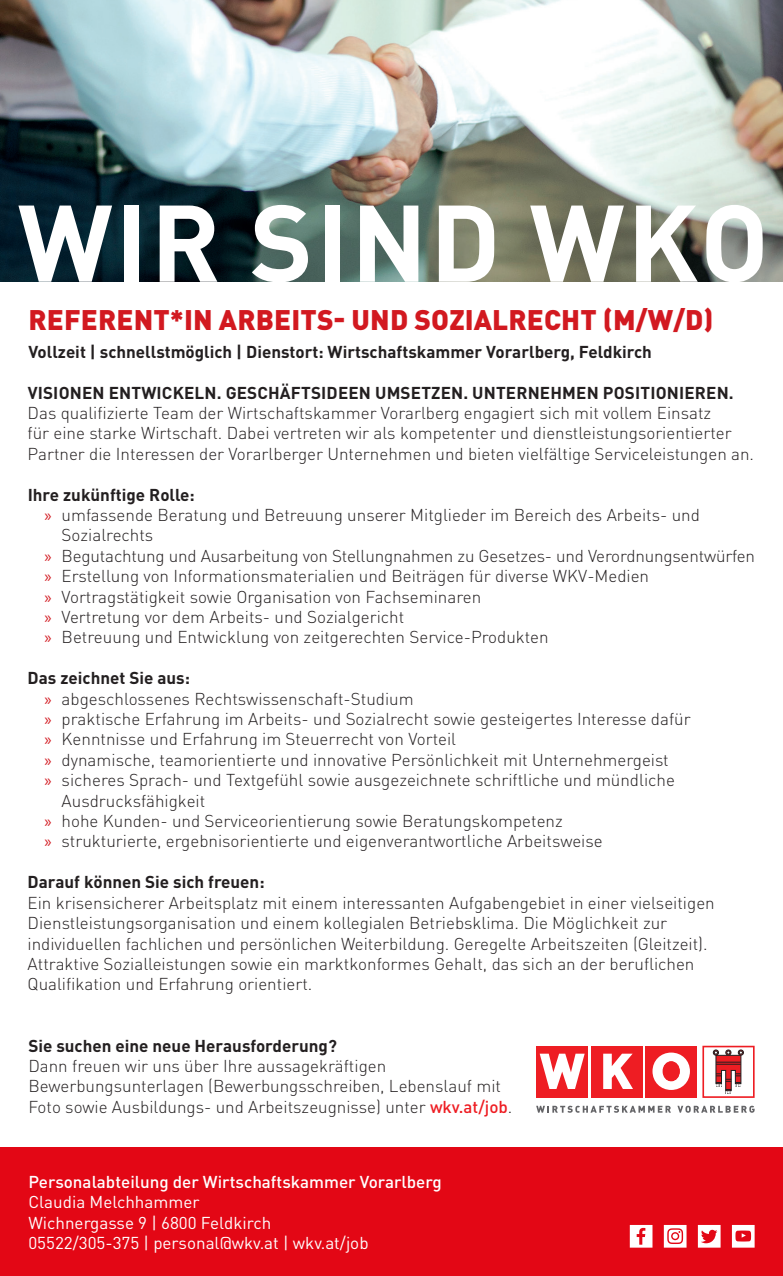
<style>
.page{position:relative;width:783px;height:1276px;background:#fff}
.page>*{position:absolute;margin:0;border:0;box-sizing:border-box;transform-origin:0 0}
.t1{font:700 107px "DIN Pro";letter-spacing:.025em;color:#fff}
.t2{font:900 28px "DIN Pro";letter-spacing:.005em;color:#d21920}
.Fließtext{font:300 17px/20.4px "DIN Pro";color:#231f20}
.Fließtext_Bold{font:300 17px/20.4px "DIN Pro";color:#231f20}
.Headline_rot{font:700 17px "DIN Pro";color:#231f20}
.t3{font:17px/20.4px "DIN Pro";color:#fff}
.Fließtext-2{font:700 17px "DIN Pro";color:#231f20}
.t4{font:500 17px "DIN Pro";color:#fff}
.s1{font-family:"Myriad Pro";font-weight:400;color:#d21920}
.s2{font-weight:500;color:#ee1d23}
</style>
<div class="page">
<img style="left:0;top:0;width:782px;height:282px">
<div style="left:0;top:1148px;width:782px;height:128px;background:#e30715"></div>
<svg style="left:663px;top:1225px;width:23px;height:22px"></svg>
<svg style="left:731px;top:1225px;width:23px;height:22px"></svg>
<svg style="left:697px;top:1225px;width:23px;height:22px"></svg>
<svg style="left:629px;top:1225px;width:23px;height:22px"></svg>
<div style="left:645px;top:1045px;width:52px;height:52px;background:#ee1d23"></div>
<div style="left:590px;top:1045px;width:52px;height:52px;background:#ee1d23"></div>
<svg style="left:603px;top:1053px;width:30px;height:36px"></svg>
<div style="left:536px;top:1045px;width:52px;height:52px;background:#ee1d23"></div>
<svg style="left:539px;top:1053px;width:45px;height:36px"></svg>
<svg style="left:652px;top:1052px;width:37px;height:38px"></svg>
<div style="left:663px;top:1061px;width:16px;height:19px;background:#ee1d23;border-radius:50%"></div>
<div style="left:662px;top:1061px;width:17px;height:20px;border:1px solid #ee1d23;border-radius:50%"></div>
<div style="left:702px;top:1045px;width:52px;height:53px;border:2px solid #ee1d23"></div>
<svg style="left:713px;top:1050px;width:30px;height:44px"></svg>
<svg style="left:536px;top:1105px;width:134px;height:7px"></svg>
<svg style="left:677px;top:1105px;width:77px;height:7px"></svg>
<h1 class="t1" style="left:18px;top:170px;width:752px">WIR SIND WKO</h1>
<p class="t2" style="left:28px;top:300px;width:686px">REFERENT*IN ARBEITS- UND SOZIALRECHT (M/W/D)</p>
<p class="Headline_rot" style="left:28px;top:340px;width:625px">Vollzeit | schnellstmöglich | Dienstort: Wirtschaftskammer Vorarlberg, Feldkirch</p>
<p class="Headline_rot" style="left:28px;top:381px;width:707px">VISIONEN ENTWICKELN. GESCHÄFTSIDEEN UMSETZEN. UNTERNEHMEN POSITIONIEREN.</p>
<p class="Fließtext_Bold" style="left:28px;top:402px;width:727px">Das qualifizierte Team der Wirtschaftskammer Vorarlberg engagiert sich mit vollem Einsatz<br>für eine starke Wirtschaft. Dabei vertreten wir als kompetenter und dienstleistungsorientierter<br>Partner die Interessen der Vorarlberger Unternehmen und bieten vielfältige Serviceleistungen an.</p>
<p class="Headline_rot" style="left:28px;top:483px;width:168px">Ihre zukünftige Rolle:</p>
<p class="Fließtext" style="left:62px;top:504px;width:639px;text-indent:-17px"><span class="s1">»</span> umfassende Beratung und Betreuung unserer Mitglieder im Bereich des Arbeits- und<br>Sozialrechts</p>
<p class="Fließtext" style="left:45px;top:545px;width:711px"><span class="s1">»</span> Begutachtung und Ausarbeitung von Stellungnahmen zu Gesetzes- und Verordnungsentwürfen</p>
<p class="Fließtext" style="left:45px;top:565px;width:606px"><span class="s1">»</span> Erstellung von Informationsmaterialien und Beiträgen für diverse WKV-Medien</p>
<p class="Fließtext" style="left:45px;top:585px;width:438px"><span class="s1">»</span> Vortragstätigkeit sowie Organisation von Fachseminaren</p>
<p class="Fließtext" style="left:45px;top:606px;width:361px"><span class="s1">»</span> Vertretung vor dem Arbeits- und Sozialgericht</p>
<p class="Fließtext" style="left:45px;top:626px;width:505px"><span class="s1">»</span> Betreuung und Entwicklung von zeitgerechten Service-Produkten</p>
<p class="Headline_rot" style="left:28px;top:666px;width:164px">Das zeichnet Sie aus:</p>
<p class="Fließtext" style="left:45px;top:687px;width:370px"><span class="s1">»</span> abgeschlossenes Rechtswissenschaft-Studium</p>
<p class="Fließtext" style="left:45px;top:708px;width:647px"><span class="s1">»</span> praktische Erfahrung im Arbeits- und Sozialrecht sowie gesteigertes Interesse dafür</p>
<p class="Fließtext" style="left:45px;top:728px;width:413px"><span class="s1">»</span> Kenntnisse und Erfahrung im Steuerrecht von Vorteil</p>
<p class="Fließtext" style="left:45px;top:749px;width:625px"><span class="s1">»</span> dynamische, teamorientierte und innovative Persönlichkeit mit Unternehmergeist</p>
<p class="Fließtext" style="left:62px;top:769px;width:614px;text-indent:-17px"><span class="s1">»</span> sicheres Sprach- und Textgefühl sowie ausgezeichnete schriftliche und mündliche<br>Ausdrucksfähigkeit</p>
<p class="Fließtext" style="left:45px;top:810px;width:519px"><span class="s1">»</span> hohe Kunden- und Serviceorientierung sowie Beratungskompetenz</p>
<p class="Fließtext" style="left:45px;top:830px;width:559px"><span class="s1">»</span> strukturierte, ergebnisorientierte und eigenverantwortliche Arbeitsweise</p>
<p class="Fließtext-2" style="left:28px;top:870px;width:238px">Darauf können Sie sich freuen:</p>
<p class="Fließtext" style="left:28px;top:891px;width:688px">Ein krisensicherer Arbeitsplatz mit einem interessanten Aufgabengebiet in einer vielseitigen Dienstleistungsorganisation und einem kollegialen Betriebsklima. Die Möglichkeit zur individuellen fachlichen und persönlichen Weiterbildung. Geregelte Arbeitszeiten (Gleitzeit).<br>Attraktive Sozialleistungen sowie ein marktkonformes Gehalt, das sich an der beruflichen Qualifikation und Erfahrung orientiert.</p>
<p class="Fließtext-2" style="left:28px;top:1034px;width:310px">Sie suchen eine neue Herausforderung?</p>
<p class="Fließtext" style="left:28px;top:1055px;width:485px">Dann freuen wir uns über Ihre aussagekräftigen<br>Bewerbungsunterlagen (Bewerbungsschreiben, Lebenslauf mit<br>Foto sowie Ausbildungs- und Arbeitszeugnisse) unter <span class="s2">wkv.at/job</span>.</p>
<p class="t4" style="left:28px;top:1170px;width:415px">Personalabteilung der Wirtschaftskammer Vorarlberg</p>
<p class="t3" style="left:28px;top:1191px;width:341px">Claudia Melchhammer<br>Wichnergasse 9 | 6800 Feldkirch<br>05522/305-375 | personal@wkv.at | wkv.at/job</p>
</div>
